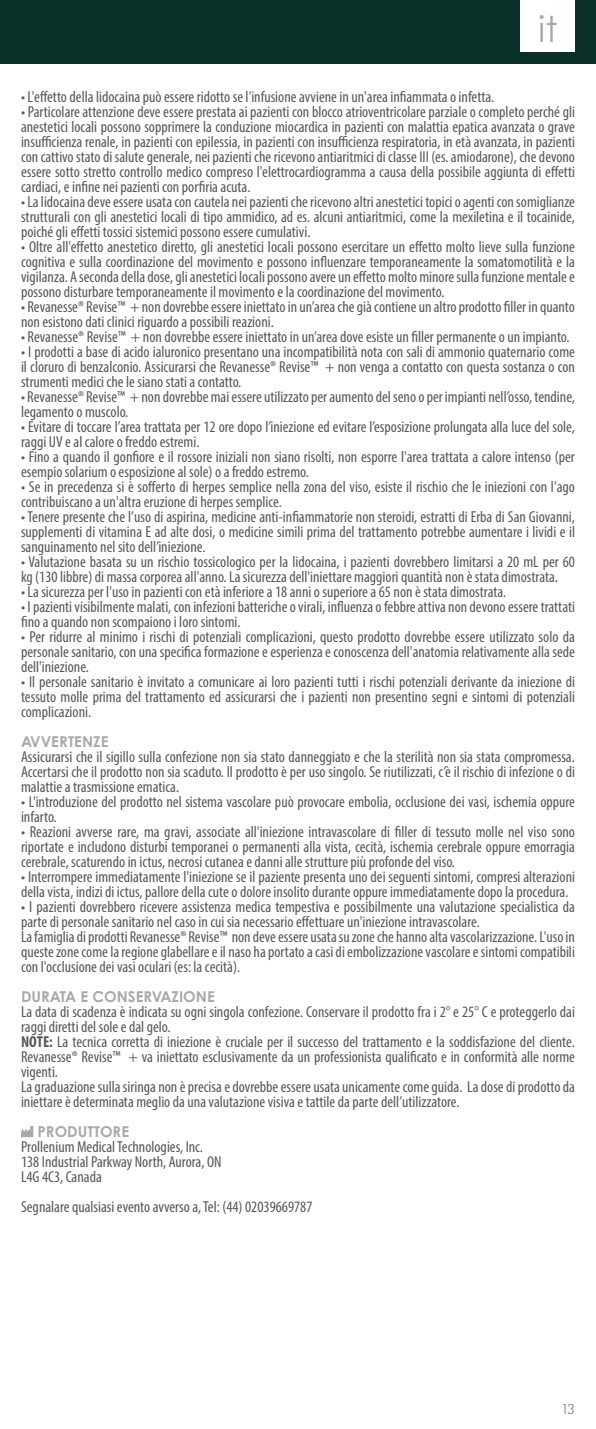
<style>
.page{position:relative;width:596px;height:1429px;background:#fff}
.page>*{position:absolute;margin:0;border:0;box-sizing:border-box;transform-origin:0 0}
.t1{font:36px "Century Gothic Pro";color:#a8a9ad}
.paragraph{font:condensed 15.9px/15px "Myriad Pro";color:#57585a}
.t2{font:700 15px "Century Gothic Pro";color:#a8a9ad}
.t3{font:300 15px "Futura PT";color:#57585a}
.s1{font-weight:700}
</style>
<div class="page">
<div style="left:0;top:0;width:595px;height:64px;background:#0b302a"></div>
<div style="left:520px;top:0;width:54px;height:52px;background:#fff"></div>
<svg style="left:21px;top:1126px;width:12px;height:11px"></svg>
<p class="t1" style="left:538px;top:8px;width:21px">it</p>
<p class="paragraph" style="left:21px;top:89px;width:474px">• L'effetto della lidocaina può essere ridotto se l'infusione avviene in un'area infiammata o infetta.</p>
<p class="paragraph" style="left:21px;top:104px;width:555px;text-align:justify">• Particolare attenzione deve essere prestata ai pazienti con blocco atrioventricolare parziale o completo perché gli anestetici locali possono sopprimere la conduzione miocardica in pazienti con malattia epatica avanzata o grave insufficienza renale, in pazienti con epilessia, in pazienti con insufficienza respiratoria, in età avanzata, in pazienti con cattivo stato di salute generale, nei pazienti che ricevono antiaritmici di classe III (es. amiodarone), che devono essere sotto stretto controllo medico compreso l'elettrocardiogramma a causa della possibile aggiunta di effetti cardiaci, e infine nei pazienti con porfiria acuta.</p>
<p class="paragraph" style="left:21px;top:194px;width:555px;text-align:justify">• La lidocaina deve essere usata con cautela nei pazienti che ricevono altri anestetici topici o agenti con somiglianze strutturali con gli anestetici locali di tipo ammidico, ad es. alcuni antiaritmici, come la mexiletina e il tocainide, poiché gli effetti tossici sistemici possono essere cumulativi.</p>
<p class="paragraph" style="left:21px;top:239px;width:555px;text-align:justify">• Oltre all'effetto anestetico diretto, gli anestetici locali possono esercitare un effetto molto lieve sulla funzione cognitiva e sulla coordinazione del movimento e possono influenzare temporaneamente la somatomotilità e la vigilanza. A seconda della dose, gli anestetici locali possono avere un effetto molto minore sulla funzione mentale e possono disturbare temporaneamente il movimento e la coordinazione del movimento.</p>
<p class="paragraph" style="left:21px;top:299px;width:555px">• Revanesse® Revise™ + non dovrebbe essere iniettato in un’area che già contiene un altro prodotto filler in quanto non esistono dati clinici riguardo a possibili reazioni.</p>
<p class="paragraph" style="left:21px;top:329px;width:549px">• Revanesse® Revise™ + non dovrebbe essere iniettato in un’area dove esiste un filler permanente o un impianto.</p>
<p class="paragraph" style="left:21px;top:344px;width:555px;text-align:justify">• I prodotti a base di acido ialuronico presentano una incompatibilità nota con sali di ammonio quaternario come il cloruro di benzalconio. Assicurarsi che Revanesse® Revise™ + non venga a contatto con questa sostanza o con strumenti medici che le siano stati a contatto.</p>
<p class="paragraph" style="left:21px;top:389px;width:555px">• Revanesse® Revise™ + non dovrebbe mai essere utilizzato per aumento del seno o per impianti nell’osso, tendine, legamento o muscolo.</p>
<p class="paragraph" style="left:21px;top:419px;width:555px">• Evitare di toccare l’area trattata per 12 ore dopo l’iniezione ed evitare l’esposizione prolungata alla luce del sole, raggi UV e al calore o freddo estremi.</p>
<p class="paragraph" style="left:21px;top:449px;width:555px">• Fino a quando il gonfiore e il rossore iniziali non siano risolti, non esporre l'area trattata a calore intenso (per esempio solarium o esposizione al sole) o a freddo estremo.</p>
<p class="paragraph" style="left:21px;top:479px;width:555px">• Se in precedenza si è sofferto di herpes semplice nella zona del viso, esiste il rischio che le iniezioni con l'ago contribuiscano a un'altra eruzione di herpes semplice.</p>
<p class="paragraph" style="left:21px;top:509px;width:555px;text-align:justify">• Tenere presente che l’uso di aspirina, medicine anti-infiammatorie non steroidi, estratti di Erba di San Giovanni, supplementi di vitamina E ad alte dosi, o medicine simili prima del trattamento potrebbe aumentare i lividi e il sanguinamento nel sito dell’iniezione.</p>
<p class="paragraph" style="left:21px;top:554px;width:555px">• Valutazione basata su un rischio tossicologico per la lidocaina, i pazienti dovrebbero limitarsi a 20 mL per 60 kg (130 libbre) di massa corporea all'anno. La sicurezza dell'iniettare maggiori quantità non è stata dimostrata.</p>
<p class="paragraph" style="left:21px;top:584px;width:486px">• La sicurezza per l'uso in pazienti con età inferiore a 18 anni o superiore a 65 non è stata dimostrata.</p>
<p class="paragraph" style="left:21px;top:599px;width:555px">• I pazienti visibilmente malati, con infezioni batteriche o virali, influenza o febbre attiva non devono essere trattati fino a quando non scompaiono i loro sintomi.</p>
<p class="paragraph" style="left:21px;top:629px;width:555px;text-align:justify">• Per ridurre al minimo i rischi di potenziali complicazioni, questo prodotto dovrebbe essere utilizzato solo da personale sanitario, con una specifica formazione e esperienza e conoscenza dell'anatomia relativamente alla sede dell'iniezione.</p>
<p class="paragraph" style="left:21px;top:674px;width:555px;text-align:justify">• Il personale sanitario è invitato a comunicare ai loro pazienti tutti i rischi potenziali derivante da iniezione di tessuto molle prima del trattamento ed assicurarsi che i pazienti non presentino segni e sintomi di potenziali complicazioni.</p>
<p class="t2" style="left:21px;top:732px;width:89px">AVVERTENZE</p>
<p class="paragraph" style="left:21px;top:749px;width:555px;text-align:justify">Assicurarsi che il sigillo sulla confezione non sia stato danneggiato e che la sterilità non sia stata compromessa.<br>Accertarsi che il prodotto non sia scaduto. Il prodotto è per uso singolo. Se riutilizzati, c’è il rischio di infezione o di malattie a trasmissione ematica.</p>
<p class="paragraph" style="left:21px;top:794px;width:555px">• L'introduzione del prodotto nel sistema vascolare può provocare embolia, occlusione dei vasi, ischemia oppure infarto.</p>
<p class="paragraph" style="left:21px;top:824px;width:555px;text-align:justify">• Reazioni avverse rare, ma gravi, associate all'iniezione intravascolare di filler di tessuto molle nel viso sono riportate e includono disturbi temporanei o permanenti alla vista, cecità, ischemia cerebrale oppure emorragia cerebrale, scaturendo in ictus, necrosi cutanea e danni alle strutture più profonde del viso.</p>
<p class="paragraph" style="left:21px;top:869px;width:555px">• Interrompere immediatamente l'iniezione se il paziente presenta uno dei seguenti sintomi, compresi alterazioni della vista, indizi di ictus, pallore della cute o dolore insolito durante oppure immediatamente dopo la procedura.</p>
<p class="paragraph" style="left:21px;top:899px;width:555px">• I pazienti dovrebbero ricevere assistenza medica tempestiva e possibilmente una valutazione specialistica da parte di personale sanitario nel caso in cui sia necessario effettuare un'iniezione intravascolare.</p>
<p class="paragraph" style="left:21px;top:929px;width:555px;text-align:justify">La famiglia di prodotti Revanesse® Revise™ non deve essere usata su zone che hanno alta vascolarizzazione. L'uso in queste zone come la regione glabellare e il naso ha portato a casi di embolizzazione vascolare e sintomi compatibili con l'occlusione dei vasi oculari (es: la cecità).</p>
<p class="t2" style="left:21px;top:987px;width:195px">DURATA E CONSERVAZIONE</p>
<p class="paragraph" style="left:21px;top:1004px;width:555px">La data di scadenza è indicata su ogni singola confezione. Conservare il prodotto fra i 2° e 25° C e proteggerlo dai raggi diretti del sole e dal gelo.</p>
<p class="paragraph" style="left:21px;top:1034px;width:555px;text-align:justify"><span class="s1">NOTE:</span> La tecnica corretta di iniezione è cruciale per il successo del trattamento e la soddisfazione del cliente.<br>Revanesse® Revise™ + va iniettato esclusivamente da un professionista qualificato e in conformità alle norme vigenti.</p>
<p class="paragraph" style="left:21px;top:1079px;width:555px">La graduazione sulla siringa non è precisa e dovrebbe essere usata unicamente come guida. La dose di prodotto da iniettare è determinata meglio da una valutazione visiva e tattile da parte dell’utilizzatore.</p>
<p class="t2" style="left:38px;top:1122px;width:93px">PRODUTTORE</p>
<p class="paragraph" style="left:21px;top:1139px;width:183px">Prollenium Medical Technologies, Inc.</p>
<p class="paragraph" style="left:21px;top:1154px;width:202px">138 Industrial Parkway North, Aurora, ON</p>
<p class="paragraph" style="left:21px;top:1169px;width:82px">L4G 4C3, Canada</p>
<p class="paragraph" style="left:21px;top:1199px;width:293px">Segnalare qualsiasi evento avverso a, Tel: (44) 02039669787</p>
<p class="t3" style="left:560px;top:1400px;width:16px">13</p>
</div>
